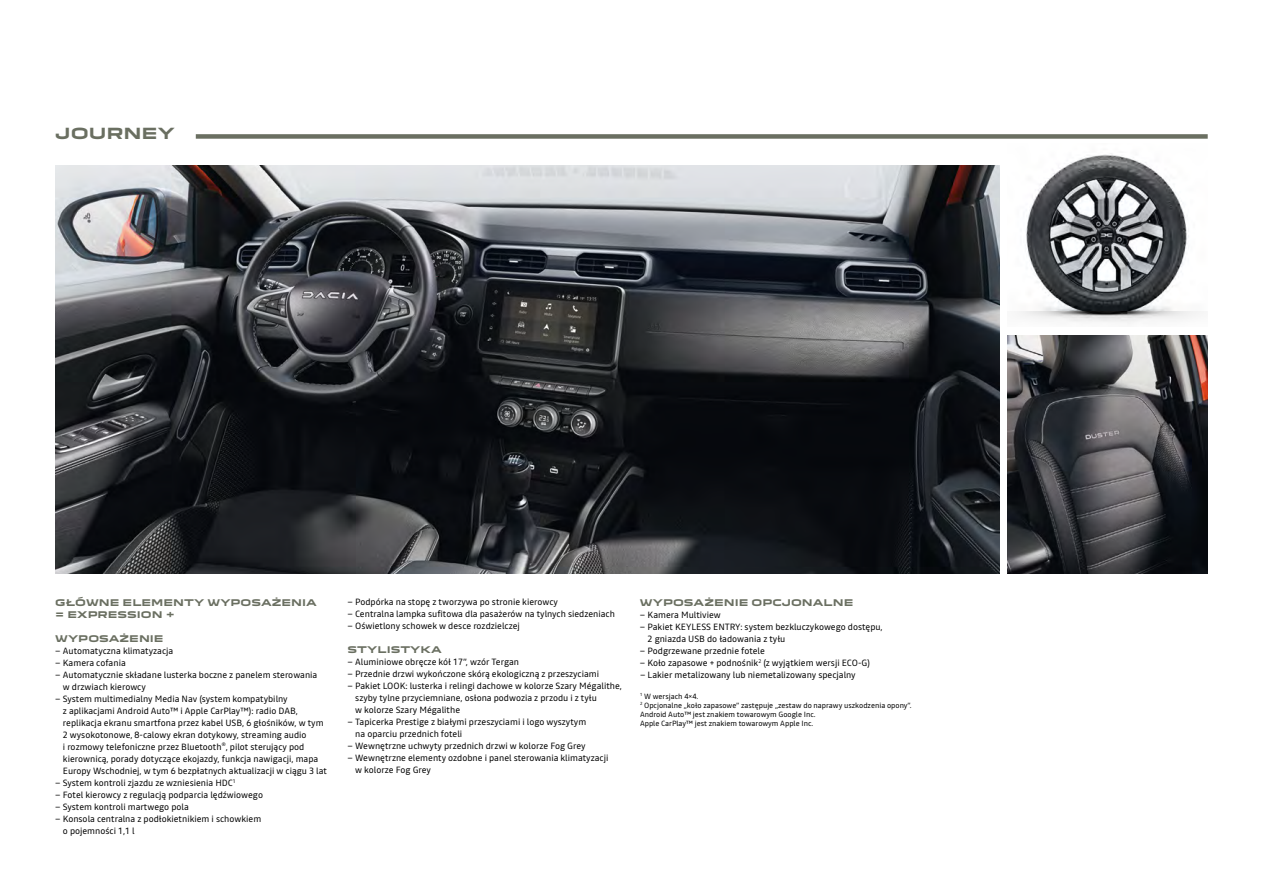
<style>
.page{position:relative;width:1263px;height:893px;background:#fff}
.page>*{position:absolute;margin:0;border:0;box-sizing:border-box;transform-origin:0 0}
.t1{font:700 15px "Dacia Block Extended";color:#6a6f61}
.t2{font:9px/12px "Read";color:#000}
.t3{font:700 9px/12px "Dacia Block Extended";color:#6a6f61}
.t4{font:7.5px/9px "Read";color:#000}
</style>
<div class="page">
<img style="left:1019px;top:153px;width:182px;height:171px">
<img style="left:55px;top:166px;width:944px;height:407px">
<img style="left:1008px;top:335px;width:200px;height:238px">
<div style="left:196px;top:134px;width:1012px;height:5px;background:#6a6f61"></div>
<h1 class="t1" style="left:55px;top:125px;width:121px">JOURNEY</h1>
<p class="t3" style="left:55px;top:596px;width:263px">GŁÓWNE ELEMENTY WYPOSAŻENIA = EXPRESSION +</p>
<p class="t3" style="left:55px;top:632px;width:110px">WYPOSAŻENIE</p>
<p class="t2" style="left:55px;top:644px;width:120px">– Automatyczna klimatyzacja</p>
<p class="t2" style="left:55px;top:656px;width:72px">– Kamera cofania</p>
<p class="t2" style="left:63px;top:668px;width:256px;text-indent:-8px">– Automatycznie składane lusterka boczne z panelem sterowania w drzwiach kierowcy</p>
<p class="t2" style="left:63px;top:692px;width:266px;text-indent:-8px">– System multimedialny Media Nav (system kompatybilny<br>z aplikacjami Android Auto™ i Apple CarPlay™): radio DAB, replikacja ekranu smartfona przez kabel USB, 6 głośników, w tym 2 wysokotonowe, 8-calowy ekran dotykowy, streaming audio<br>i rozmowy telefoniczne przez Bluetooth<sup>®</sup>, pilot sterujący pod kierownicą, porady dotyczące ekojazdy, funkcja nawigacji, mapa Europy Wschodniej, w tym 6 bezpłatnych aktualizacji w ciągu 3 lat</p>
<p class="t2" style="left:55px;top:776px;width:182px">– System kontroli zjazdu ze wzniesienia HDC<sup>1</sup></p>
<p class="t2" style="left:55px;top:788px;width:209px">– Fotel kierowcy z regulacją podparcia lędźwiowego</p>
<p class="t2" style="left:55px;top:800px;width:135px">– System kontroli martwego pola</p>
<p class="t2" style="left:63px;top:812px;width:200px;text-indent:-8px">– Konsola centralna z podłokietnikiem i schowkiem o pojemności 1,1 l</p>
<p class="t2" style="left:348px;top:596px;width:212px">– Podpórka na stopę z tworzywa po stronie kierowcy</p>
<p class="t2" style="left:348px;top:608px;width:269px">– Centralna lampka sufitowa dla pasażerów na tylnych siedzeniach</p>
<p class="t2" style="left:348px;top:620px;width:174px">– Oświetlony schowek w desce rozdzielczej</p>
<p class="t3" style="left:348px;top:644px;width:96px">STYLISTYKA</p>
<p class="t2" style="left:348px;top:656px;width:173px">– Aluminiowe obręcze kół 17”, wzór Tergan</p>
<p class="t2" style="left:348px;top:668px;width:253px">– Przednie drzwi wykończone skórą ekologiczną z przeszyciami</p>
<p class="t2" style="left:355px;top:680px;width:268px;text-indent:-8px">– Pakiet LOOK: lusterka i relingi dachowe w kolorze Szary Mégalithe, szyby tylne przyciemniane, osłona podwozia z przodu i z tyłu<br>w kolorze Szary Mégalithe</p>
<p class="t2" style="left:355px;top:716px;width:232px;text-indent:-8px">– Tapicerka Prestige z białymi przeszyciami i logo wyszytym na oparciu przednich foteli</p>
<p class="t2" style="left:348px;top:740px;width:239px">– Wewnętrzne uchwyty przednich drzwi w kolorze Fog Grey</p>
<p class="t2" style="left:355px;top:752px;width:255px;text-indent:-8px">– Wewnętrzne elementy ozdobne i panel sterowania klimatyzacji w kolorze Fog Grey</p>
<p class="t3" style="left:640px;top:596px;width:215px">WYPOSAŻENIE OPCJONALNE</p>
<p class="t2" style="left:640px;top:608px;width:82px">– Kamera Multiview</p>
<p class="t2" style="left:648px;top:620px;width:237px;text-indent:-8px">– Pakiet KEYLESS ENTRY: system bezkluczykowego dostępu,<br>2 gniazda USB do ładowania z tyłu</p>
<p class="t2" style="left:640px;top:644px;width:126px">– Podgrzewane przednie fotele</p>
<p class="t2" style="left:640px;top:656px;width:231px">– Koło zapasowe + podnośnik<sup>2</sup> (z wyjątkiem wersji ECO-G)</p>
<p class="t2" style="left:640px;top:668px;width:217px">– Lakier metalizowany lub niemetalizowany specjalny</p>
<p class="t4" style="left:640px;top:691px;width:273px"><sup>1</sup> W wersjach 4×4.<br><sup>2</sup> Opcjonalne „koło zapasowe” zastępuje „zestaw do naprawy uszkodzenia opony”.<br>Android Auto™ jest znakiem towarowym Google Inc.<br>Apple CarPlay™ jest znakiem towarowym Apple Inc.</p>
</div>
